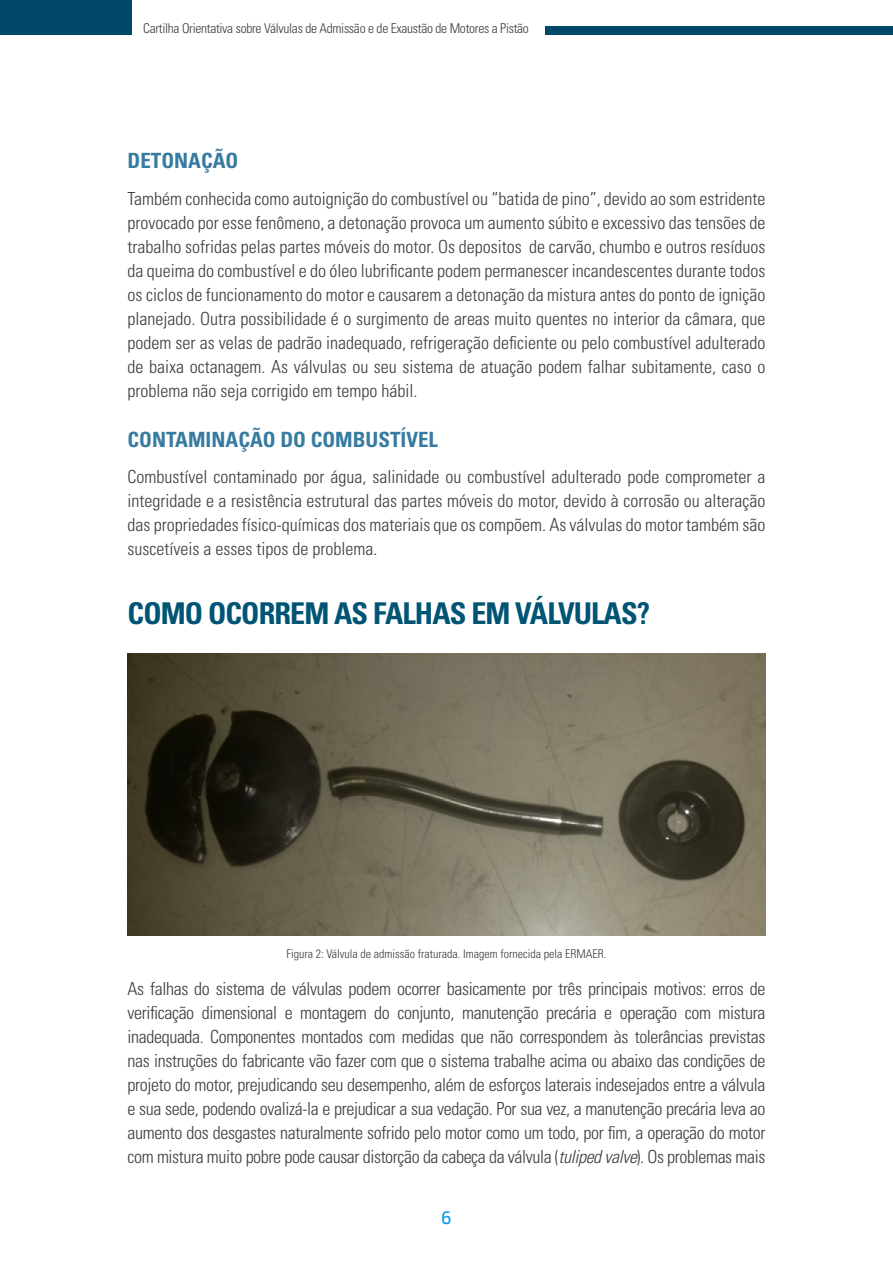
<style>
.page{position:relative;width:893px;height:1263px;background:#fff}
.page>*{position:absolute;margin:0;border:0;box-sizing:border-box;transform-origin:0 0}
.t1{font:700 condensed 30px "Univers LT Std";letter-spacing:-.03em;color:#005474}
.t2{font:700 condensed 21px "Univers LT Std";color:#387ba1}
.t3{font:300 condensed 18px/24px "Univers LT Std";color:#3c3c3b;text-align:justify}
.t4{font:500 18px "Exo 2";color:#009fe3}
.t5{font:300 condensed 13.5px "Univers LT Std";letter-spacing:-.02em;color:#3c3c3b}
.t6{font:300 condensed 12px "Univers LT Std";color:#3c3c3b}
.s1{font-style:italic}
</style>
<div class="page">
<div style="left:0;top:0;width:131px;height:35px;background:#004867"></div>
<div style="left:545px;top:26px;width:348px;height:9px;background:#004867"></div>
<img style="left:128px;top:654px;width:637px;height:281px">
<p class="t5" style="left:143px;top:20px;width:387px">Cartilha Orientativa sobre Válvulas de Admissão e de Exaustão de Motores a Pistão</p>
<p class="t2" style="left:128px;top:148px;width:112px">DETONAÇÃO</p>
<p class="t3" style="left:128px;top:187px;width:639px">Também conhecida como autoignição do combustível ou “batida de pino”, devido ao som estridente provocado por esse fenômeno, a detonação provoca um aumento súbito e excessivo das tensões de trabalho sofridas pelas partes móveis do motor. Os depositos de carvão, chumbo e outros resíduos da queima do combustível e do óleo lubrificante podem permanescer incandescentes durante todos os ciclos de funcionamento do motor e causarem a detonação da mistura antes do ponto de ignição planejado. Outra possibilidade é o surgimento de areas muito quentes no interior da câmara, que podem ser as velas de padrão inadequado, refrigeração deficiente ou pelo combustível adulterado de baixa octanagem. As válvulas ou seu sistema de atuação podem falhar subitamente, caso o problema não seja corrigido em tempo hábil.</p>
<p class="t2" style="left:128px;top:426px;width:312px">CONTAMINAÇÃO DO COMBUSTÍVEL</p>
<p class="t3" style="left:128px;top:465px;width:639px">Combustível contaminado por água, salinidade ou combustível adulterado pode comprometer a integridade e a resistência estrutural das partes móveis do motor, devido à corrosão ou alteração das propriedades físico-químicas dos materiais que os compõem. As válvulas do motor também são suscetíveis a esses tipos de problema.</p>
<h1 class="t1" style="left:128px;top:595px;width:524px">COMO OCORREM AS FALHAS EM VÁLVULAS?</h1>
<p class="t6" style="left:286px;top:947px;width:322px">Figura 2: Válvula de admissão fraturada. Imagem fornecida pela ERMAER.</p>
<p class="t3" style="left:128px;top:976px;width:639px">As falhas do sistema de válvulas podem ocorrer basicamente por três principais motivos: erros de verificação dimensional e montagem do conjunto, manutenção precária e operação com mistura inadequada. Componentes montados com medidas que não correspondem às tolerâncias previstas nas instruções do fabricante vão fazer com que o sistema trabalhe acima ou abaixo das condições de projeto do motor, prejudicando seu desempenho, além de esforços laterais indesejados entre a válvula e sua sede, podendo ovalizá-la e prejudicar a sua vedação. Por sua vez, a manutenção precária leva ao aumento dos desgastes naturalmente sofrido pelo motor como um todo, por fim, a operação do motor com mistura muito pobre pode causar distorção da cabeça da válvula (<span class="s1">tuliped valve</span>). Os problemas mais</p>
<p class="t4" style="left:441px;top:1207px;width:12px">6</p>
</div>
